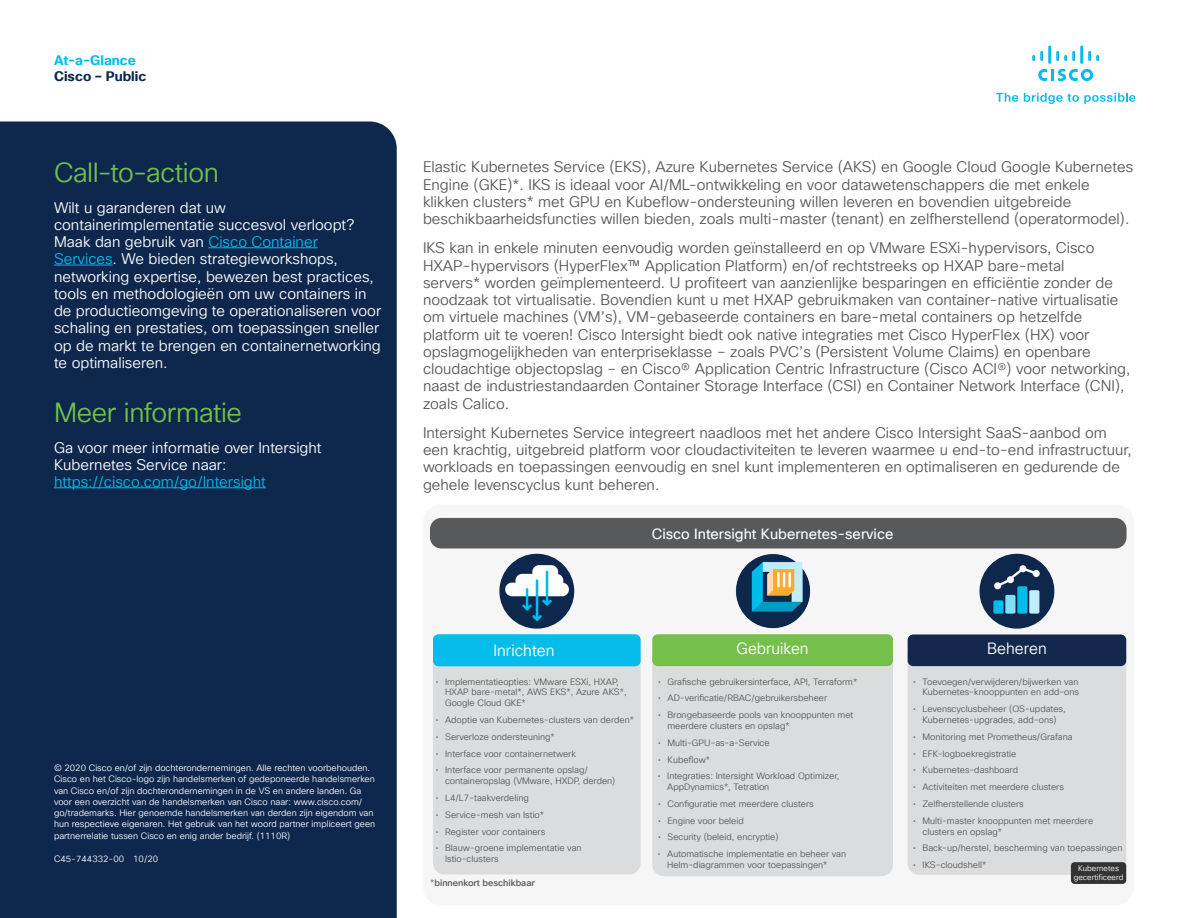
<style>
.page{position:relative;width:1188px;height:918px;background:#fff}
.page>*{position:absolute;margin:0;border:0;box-sizing:border-box;transform-origin:0 0}
.Subhead2_Green{font:27px "Cisco Sans TT Light";letter-spacing:-.015em;color:#74bf4b}
.t1{font:15.9px "Cisco Sans TT Light";color:#fff}
.Body{font:15px/17.2px "Cisco Sans TT Light";color:#58585b}
.Body_White{font:15px/17.2px "Cisco Sans TT Light";color:#fff}
.t2{font:14.55px "Cisco Sans TT";color:#fff}
.t3{font:700 13.5px "Cisco Sans TT";color:#0d274d}
.t4{font:700 13.5px "Cisco Sans TT";color:#00bceb}
.t5{font:9px/10.8px "Cisco Sans TT Light";color:#58595b}
.Footer_white{font:9px/11.2px "Cisco Sans TT Light";color:#fff}
.t6{font:500 9px "Cisco Sans TT";color:#58595b}
.t7{font:7.8px/9.4px "Cisco Sans TT Light";color:#fff;text-align:center}
.s1{color:#00bceb}
.s2{font-family:"Cisco Sans TT Light";font-weight:400}
</style>
<div class="page">
<svg style="left:996px;top:93px;width:22px;height:9px"></svg>
<svg style="left:1024px;top:93px;width:111px;height:11px"></svg>
<svg style="left:1038px;top:69px;width:55px;height:12px"></svg>
<svg style="left:1032px;top:51px;width:11px;height:10px"></svg>
<hr style="left:1048px;top:45px;width:3px;height:19px;background:#00bdeb">
<svg style="left:1056px;top:51px;width:19px;height:10px"></svg>
<hr style="left:1080px;top:45px;width:3px;height:19px;background:#00bdeb">
<svg style="left:1088px;top:51px;width:11px;height:10px"></svg>
<div style="left:0;top:122px;width:397px;height:796px;background:#0d274d"></div>
<hr style="left:208px;top:248px;width:110px;height:1px;background:#00bceb">
<hr style="left:54px;top:265px;width:59px;height:1px;background:#00bceb">
<hr style="left:54px;top:488px;width:212px;height:1px;background:#00bceb">
<div style="left:423px;top:505px;width:711px;height:400px;background:#f6f6f6;border-radius:18px"></div>
<div style="left:908px;top:642px;width:218px;height:233px;background:#dbdcde;border-radius:11px"></div>
<div style="left:908px;top:634px;width:218px;height:32px;background:#13284c;border-radius:6px"></div>
<div style="left:652px;top:643px;width:241px;height:233px;background:#dbdcde;border-radius:11px"></div>
<div style="left:652px;top:634px;width:241px;height:32px;background:#75c04a;border-radius:6px"></div>
<div style="left:433px;top:642px;width:208px;height:232px;background:#dbdcde;border-radius:11px"></div>
<div style="left:433px;top:634px;width:208px;height:32px;background:#06bcea;border-radius:6px"></div>
<img style="left:736px;top:554px;width:74px;height:75px">
<img style="left:980px;top:554px;width:74px;height:75px;border-radius:37px">
<img style="left:499px;top:554px;width:75px;height:75px;border-radius:37px">
<div style="left:430px;top:518px;width:697px;height:30px;background:#58595b;border-radius:11px"></div>
<div style="left:1071px;top:862px;width:55px;height:22px;background:#333;border-radius:4px"></div>
<p class="t4" style="left:54px;top:51px;width:84px">At-a-Glance</p>
<p class="t3" style="left:54px;top:67px;width:94px">Cisco – Public</p>
<p class="Subhead2_Green" style="left:54px;top:155px;width:166px">Call-to-action</p>
<p class="Body_White" style="left:54px;top:199px;width:329px">Wilt u garanderen dat uw containerimplementatie succesvol verloopt?<br>Maak dan gebruik van <span class="s1">Cisco Container Services</span>. We bieden strategieworkshops, networking expertise, bewezen best practices, tools en methodologieën om uw containers in de productieomgeving te operationaliseren voor schaling en prestaties, om toepassingen sneller op de markt te brengen en containernetworking te optimaliseren.</p>
<p class="Subhead2_Green" style="left:54px;top:395px;width:190px">Meer informatie</p>
<p class="Body_White" style="left:54px;top:439px;width:269px">Ga voor meer informatie over Intersight<br>Kubernetes Service naar: <span class="s1">https://cisco.com/go/Intersight</span></p>
<p class="Footer_white" style="left:54px;top:763px;width:323px">© 2020 Cisco en/of zijn dochterondernemingen. Alle rechten voorbehouden.<br>Cisco en het Cisco-logo zijn handelsmerken of gedeponeerde handelsmerken van Cisco en/of zijn dochterondernemingen in de VS en andere landen. Ga voor een overzicht van de handelsmerken van Cisco naar: www.cisco.com/ go/trademarks. Hier genoemde handelsmerken van derden zijn eigendom van hun respectieve eigenaren. Het gebruik van het woord partner impliceert geen partnerrelatie tussen Cisco en enig ander bedrijf. (1110R)</p>
<p class="Footer_white" style="left:54px;top:853px;width:106px">C45-744332-00 10/20</p>
<p class="Body" style="left:423px;top:159px;width:712px">Elastic Kubernetes Service (EKS), Azure Kubernetes Service (AKS) en Google Cloud Google Kubernetes Engine (GKE)*. IKS is ideaal voor AI/ML-ontwikkeling en voor datawetenschappers die met enkele klikken clusters* met GPU en Kubeflow-ondersteuning willen leveren en bovendien uitgebreide beschikbaarheidsfuncties willen bieden, zoals multi-master (tenant) en zelfherstellend (operatormodel).</p>
<p class="Body" style="left:423px;top:240px;width:709px">IKS kan in enkele minuten eenvoudig worden geïnstalleerd en op VMware ESXi-hypervisors, Cisco HXAP-hypervisors (HyperFlex™ Application Platform) en/of rechtstreeks op HXAP bare-metal<br>servers* worden geïmplementeerd. U profiteert van aanzienlijke besparingen en efficiëntie zonder de noodzaak tot virtualisatie. Bovendien kunt u met HXAP gebruikmaken van container-native virtualisatie om virtuele machines (VM’s), VM-gebaseerde containers en bare-metal containers op hetzelfde platform uit te voeren! Cisco Intersight biedt ook native integraties met Cisco HyperFlex (HX) voor opslagmogelijkheden van enterpriseklasse – zoals PVC’s (Persistent Volume Claims) en openbare cloudachtige objectopslag – en Cisco® Application Centric Infrastructure (Cisco ACI®) voor networking, naast de industriestandaarden Container Storage Interface (CSI) en Container Network Interface (CNI), zoals Calico.</p>
<p class="Body" style="left:423px;top:424px;width:710px">Intersight Kubernetes Service integreert naadloos met het andere Cisco Intersight SaaS-aanbod om een krachtig, uitgebreid platform voor cloudactiviteiten te leveren waarmee u end-to-end infrastructuur, workloads en toepassingen eenvoudig en snel kunt implementeren en optimaliseren en gedurende de gehele levenscyclus kunt beheren.</p>
<p class="t2" style="left:652px;top:525px;width:243px">Cisco Intersight Kubernetes-service</p>
<p class="t1" style="left:494px;top:640px;width:62px">Inrichten</p>
<p class="t1" style="left:737px;top:638px;width:74px">Gebruiken</p>
<p class="t1" style="left:987px;top:638px;width:61px">Beheren</p>
<p class="t5" style="left:445px;top:676px;width:183px;text-indent:-9px">• Implementatieopties: VMware ESXi, HXAP,<br>HXAP bare-metal*, AWS EKS*, Azure AKS*,<br>Google Cloud GKE*</p>
<p class="t5" style="left:436px;top:715px;width:200px">• Adoptie van Kubernetes-clusters van derden*</p>
<p class="t5" style="left:436px;top:731px;width:121px">• Serverloze ondersteuning*</p>
<p class="t5" style="left:436px;top:748px;width:142px">• Interface voor containernetwerk</p>
<p class="t5" style="left:445px;top:765px;width:172px;text-indent:-9px">• Interface voor permanente opslag/ containeropslag (VMware, HXDP, derden)</p>
<p class="t5" style="left:436px;top:793px;width:95px">• L4/L7-taakverdeling</p>
<p class="t5" style="left:436px;top:809px;width:110px">• Service-mesh van Istio*</p>
<p class="t5" style="left:436px;top:826px;width:111px">• Register voor containers</p>
<p class="t5" style="left:445px;top:843px;width:138px;text-indent:-9px">• Blauw-groene implementatie van<br>Istio-clusters</p>
<p class="t6" style="left:430px;top:877px;width:106px"><span class="s2">*</span>binnenkort beschikbaar</p>
<p class="t5" style="left:658px;top:676px;width:201px">• Grafische gebruikersinterface, API, Terraform*</p>
<p class="t5" style="left:658px;top:693px;width:171px">• AD-verificatie/RBAC/gebruikersbeheer</p>
<p class="t5" style="left:667px;top:710px;width:187px;text-indent:-9px">• Brongebaseerde pools van knooppunten met meerdere clusters en opslag*</p>
<p class="t5" style="left:658px;top:737px;width:113px">• Multi-GPU-as-a-Service</p>
<p class="t5" style="left:658px;top:754px;width:54px">• Kubeflow*</p>
<p class="t5" style="left:658px;top:799px;width:157px">• Configuratie met meerdere clusters</p>
<p class="t5" style="left:658px;top:815px;width:87px">• Engine voor beleid</p>
<p class="t5" style="left:658px;top:832px;width:122px">• Security (beleid, encryptie)</p>
<p class="t5" style="left:667px;top:849px;width:181px;text-indent:-9px">• Automatische implementatie en beheer van<br>Helm-diagrammen voor toepassingen*</p>
<p class="t5" style="left:667px;top:771px;width:174px;text-indent:-9px">• Integraties: Intersight Workload Optimizer,<br>AppDynamics*, Tetration</p>
<p class="t5" style="left:913px;top:676px;width:168px;text-align:right">• Toevoegen/verwijderen/bijwerken van<br>Kubernetes-knooppunten en add-ons</p>
<p class="t5" style="left:913px;top:704px;width:154px;text-align:center">• Levenscyclusbeheer (OS-updates,<br>Kubernetes-upgrades, add-ons)</p>
<p class="t5" style="left:913px;top:731px;width:161px">• Monitoring met Prometheus/Grafana</p>
<p class="t5" style="left:913px;top:765px;width:106px">• Kubernetes-dashboard</p>
<p class="t5" style="left:913px;top:782px;width:152px">• Activiteiten met meerdere clusters</p>
<p class="t5" style="left:913px;top:799px;width:112px">• Zelfherstellende clusters</p>
<p class="t5" style="left:913px;top:843px;width:211px">• Back-up/herstel, bescherming van toepassingen</p>
<p class="t5" style="left:913px;top:860px;width:75px">• IKS-cloudshell*</p>
<p class="t5" style="left:913px;top:748px;width:105px">• EFK-logboekregistratie</p>
<p class="t5" style="left:922px;top:815px;width:172px;text-indent:-9px">• Multi-master knooppunten met meerdere clusters en opslag*</p>
<p class="t7" style="left:1074px;top:864px;width:51px">Kubernetes gecertificeerd</p>
</div>
